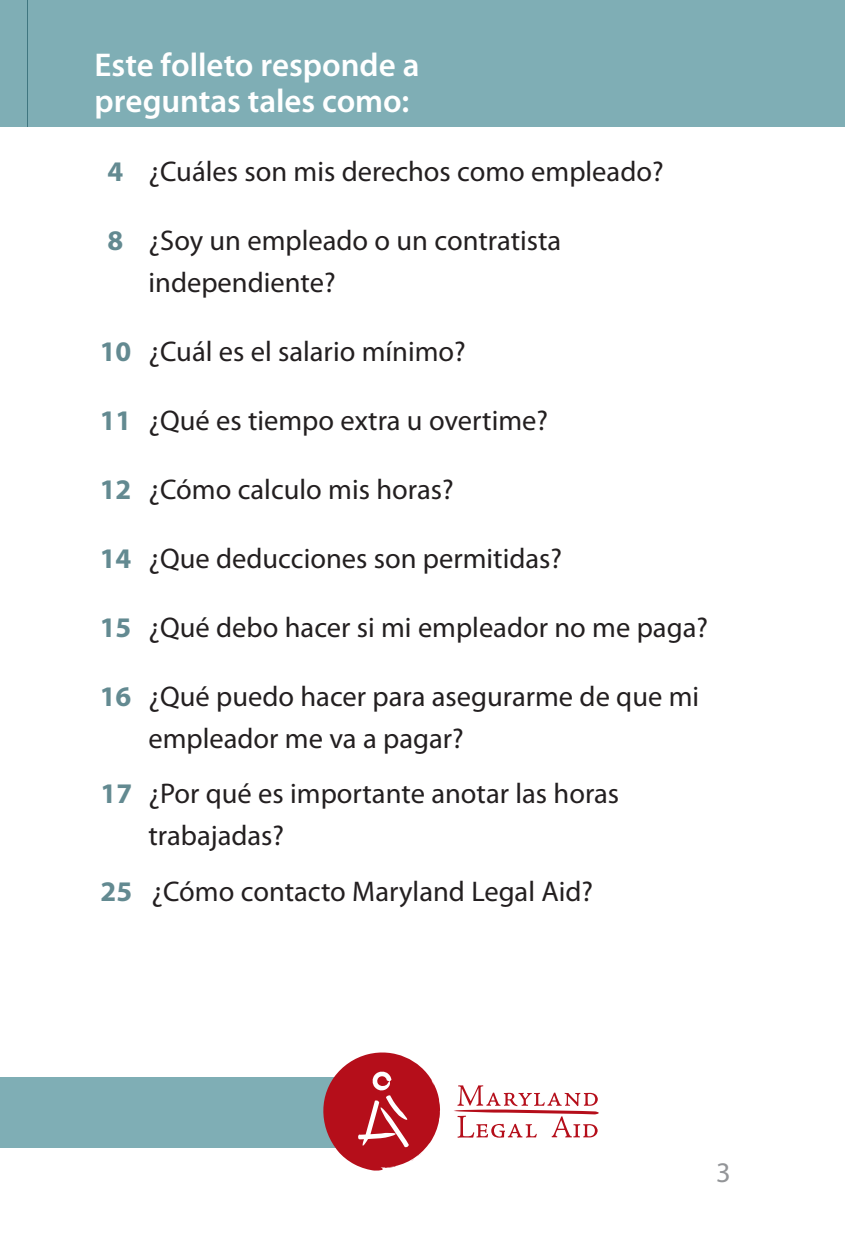
<style>
.page{position:relative;width:845px;height:1242px;background:#fff}
.page>*{position:absolute;margin:0;border:0;box-sizing:border-box;transform-origin:0 0}
.t1{font:600 33px/36px "Myriad Pro";color:#fff}
.t2{font:28.5px/42px "Myriad Pro";color:#231f20}
.t3{font:28.5px "Myriad Pro";color:#939598}
.s1{font-weight:700;color:#638a91}
</style>
<div class="page">
<div style="left:0;top:0;width:27px;height:127px;background:#7faeb5"></div>
<div style="left:0;top:1077px;width:27px;height:71px;background:#7faeb5"></div>
<div style="left:27px;top:0;width:818px;height:127px;background:#7faeb5"></div>
<div style="left:27px;top:1077px;width:325px;height:71px;background:#7faeb5"></div>
<svg style="left:323px;top:1052px;width:117px;height:119px"></svg>
<svg style="left:454px;top:1085px;width:144px;height:53px"></svg>
<p class="t1" style="left:94px;top:46px;width:326px">Este folleto responde a preguntas tales como:</p>
<p class="t2" style="left:108px;top:150px;width:557px"><span class="s1">4</span> ¿Cuáles son mis derechos como empleado?</p>
<p class="t2" style="left:148px;top:219px;width:414px;text-indent:-41px"><span class="s1">8</span> ¿Soy un empleado o un contratista independiente?</p>
<p class="t2" style="left:100px;top:330px;width:367px"><span class="s1">10</span> ¿Cuál es el salario mínimo?</p>
<p class="t2" style="left:100px;top:399px;width:450px"><span class="s1">11</span> ¿Qué es tiempo extra u overtime?</p>
<p class="t2" style="left:100px;top:468px;width:355px"><span class="s1">12</span> ¿Cómo calculo mis horas?</p>
<p class="t2" style="left:100px;top:537px;width:464px"><span class="s1">14</span> ¿Que deducciones son permitidas?</p>
<p class="t2" style="left:100px;top:606px;width:609px"><span class="s1">15</span> ¿Qué debo hacer si mi empleador no me paga?</p>
<p class="t2" style="left:148px;top:675px;width:552px;text-indent:-49px"><span class="s1">16</span> ¿Qué puedo hacer para asegurarme de que mi empleador me va a pagar?</p>
<p class="t2" style="left:148px;top:772px;width:472px;text-indent:-48px"><span class="s1">17</span> ¿Por qué es importante anotar las horas trabajadas?</p>
<p class="t2" style="left:100px;top:870px;width:494px"><span class="s1">25</span> ¿Cómo contacto Maryland Legal Aid?</p>
<p class="t3" style="left:716px;top:1155px;width:16px">3</p>
</div>
